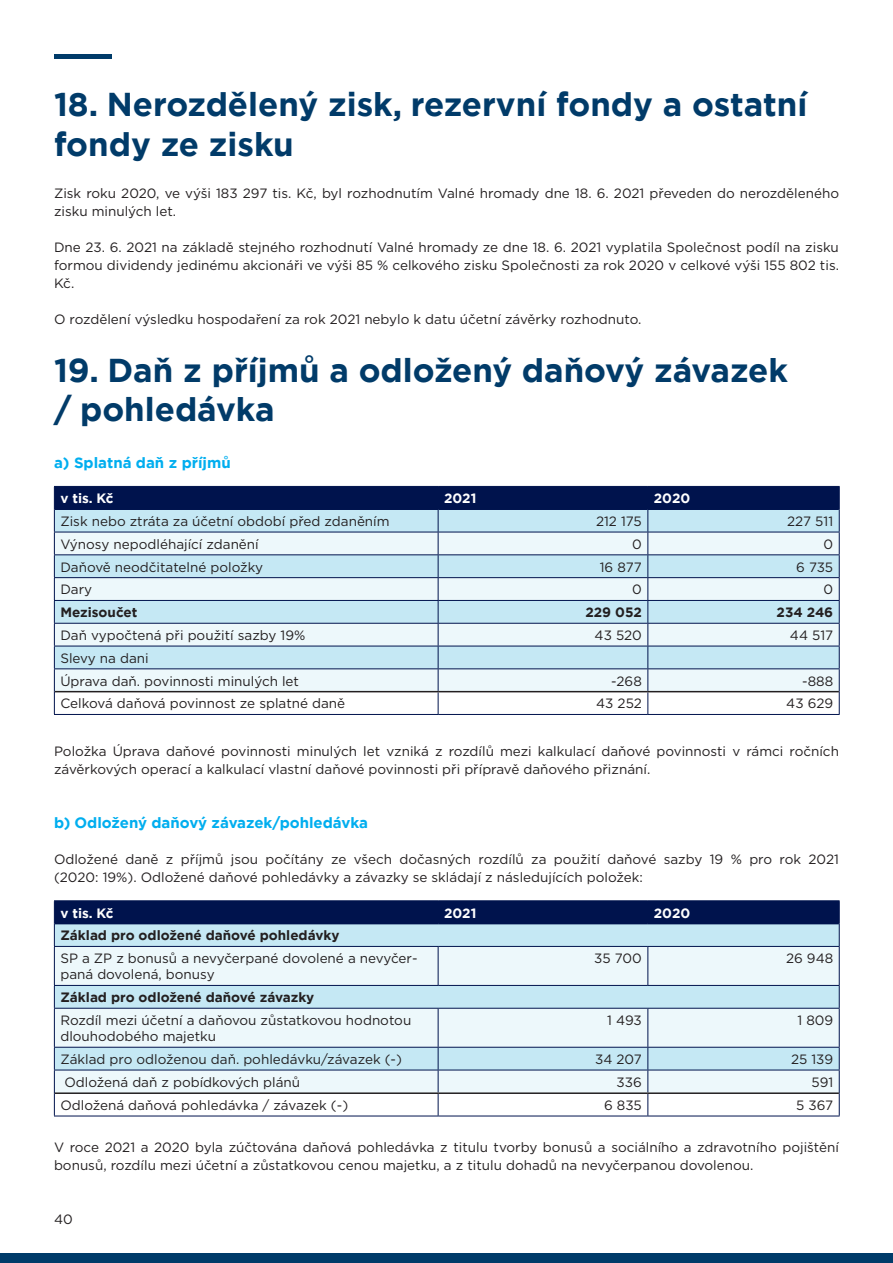
<style>
.page{position:relative;width:893px;height:1263px;background:#fff}
.page>*{position:absolute;margin:0;border:0;box-sizing:border-box;transform-origin:0 0}
.t1{font:700 33px/39.6px "Gotham";color:#013b69}
.t2{font:700 15px "Gotham";color:#00aeef}
.Běžný_text{font:13.5px/18px "Gotham";color:#231f20}
.Běžný_text_tabulka{font:13.5px/16.2px "Gotham";color:#231f20}
.Běžný_text_tabulka-2{font:700 13.5px "Gotham";color:#231f20}
.Nadpisy_tabulek{font:700 13.5px "Gotham";color:#fff}
</style>
<div class="page">
<div style="left:54px;top:54px;width:58px;height:5px;background:#003b69"></div>
<div style="left:0;top:1254px;width:893px;height:9px;background:#003b69"></div>
<svg style="left:54px;top:486px;width:786px;height:228px;background:#bfd3e0"></svg>
<hr style="left:54px;top:714px;width:384px;height:1px;background:#00134d">
<hr style="left:438px;top:714px;width:210px;height:1px;background:#00134d">
<hr style="left:648px;top:714px;width:192px;height:1px;background:#00134d">
<hr style="left:55px;top:508px;width:383px;height:2px;background:#00134d">
<hr style="left:438px;top:508px;width:210px;height:2px;background:#00134d">
<hr style="left:648px;top:508px;width:191px;height:2px;background:#00134d">
<hr style="left:55px;top:691px;width:383px;height:1px;background:#231f20">
<hr style="left:438px;top:691px;width:210px;height:1px;background:#231f20">
<hr style="left:648px;top:691px;width:191px;height:1px;background:#231f20">
<svg style="left:55px;top:947px;width:784px;height:145px;background:#def1f7"></svg>
<hr style="left:54px;top:900px;width:384px;height:1px;background:#00134d">
<hr style="left:438px;top:900px;width:210px;height:1px;background:#00134d">
<hr style="left:648px;top:900px;width:192px;height:1px;background:#00134d">
<svg style="left:54px;top:901px;width:786px;height:45px;background:#607b9e"></svg>
<hr style="left:54px;top:946px;width:384px;height:1px;background:#00134d">
<hr style="left:54px;top:947px;width:1px;height:38px;background:#00134d">
<hr style="left:438px;top:946px;width:210px;height:1px;background:#00134d">
<hr style="left:438px;top:947px;width:1px;height:38px;background:#00134d">
<hr style="left:648px;top:946px;width:192px;height:1px;background:#00134d">
<hr style="left:647px;top:947px;width:1px;height:38px;background:#00134d">
<hr style="left:839px;top:947px;width:1px;height:38px;background:#00134d">
<hr style="left:54px;top:985px;width:384px;height:1px;background:#00134d">
<svg style="left:54px;top:986px;width:1px;height:22px"></svg>
<hr style="left:438px;top:985px;width:210px;height:1px;background:#00134d">
<hr style="left:648px;top:985px;width:192px;height:1px;background:#00134d">
<svg style="left:839px;top:986px;width:1px;height:22px"></svg>
<hr style="left:54px;top:1008px;width:384px;height:1px;background:#00134d">
<hr style="left:54px;top:1008px;width:1px;height:39px;background:#00134d">
<hr style="left:438px;top:1008px;width:210px;height:1px;background:#00134d">
<hr style="left:438px;top:1008px;width:1px;height:39px;background:#00134d">
<hr style="left:648px;top:1008px;width:192px;height:1px;background:#00134d">
<hr style="left:647px;top:1008px;width:1px;height:39px;background:#00134d">
<hr style="left:839px;top:1008px;width:1px;height:39px;background:#00134d">
<hr style="left:54px;top:1047px;width:384px;height:1px;background:#00134d">
<hr style="left:438px;top:1047px;width:210px;height:1px;background:#00134d">
<hr style="left:648px;top:1047px;width:192px;height:1px;background:#00134d">
<hr style="left:54px;top:1070px;width:384px;height:1px;background:#00134d">
<hr style="left:438px;top:1070px;width:210px;height:1px;background:#00134d">
<hr style="left:648px;top:1070px;width:192px;height:1px;background:#00134d">
<svg style="left:54px;top:1047px;width:1px;height:69px"></svg>
<svg style="left:438px;top:1047px;width:1px;height:69px"></svg>
<svg style="left:647px;top:1047px;width:1px;height:69px"></svg>
<svg style="left:839px;top:1047px;width:1px;height:69px"></svg>
<hr style="left:54px;top:1116px;width:384px;height:1px;background:#00134d">
<hr style="left:438px;top:1116px;width:210px;height:1px;background:#00134d">
<hr style="left:648px;top:1116px;width:192px;height:1px;background:#00134d">
<hr style="left:55px;top:923px;width:383px;height:1px;background:#00134d">
<hr style="left:438px;top:923px;width:210px;height:1px;background:#00134d">
<hr style="left:648px;top:923px;width:191px;height:1px;background:#00134d">
<hr style="left:55px;top:1092px;width:383px;height:2px;background:#231f20">
<hr style="left:438px;top:1092px;width:210px;height:2px;background:#231f20">
<hr style="left:648px;top:1092px;width:191px;height:2px;background:#231f20">
<h1 class="t1" style="left:54px;top:85px;width:755px">18. Nerozdělený zisk, rezervní fondy a ostatní fondy ze zisku</h1>
<p class="Běžný_text" style="left:54px;top:184px;width:786px">Zisk roku 2020, ve výši 183 297 tis. Kč, byl rozhodnutím Valné hromady dne 18. 6. 2021 převeden do nerozděleného zisku minulých let.</p>
<p class="Běžný_text" style="left:54px;top:238px;width:786px;text-align:justify">Dne 23. 6. 2021 na základě stejného rozhodnutí Valné hromady ze dne 18. 6. 2021 vyplatila Společnost podíl na zisku formou dividendy jedinému akcionáři ve výši 85 % celkového zisku Společnosti za rok 2020 v celkové výši 155 802 tis.<br>Kč.</p>
<p class="Běžný_text" style="left:54px;top:310px;width:589px">O rozdělení výsledku hospodaření za rok 2021 nebylo k datu účetní závěrky rozhodnuto.</p>
<h1 class="t1" style="left:54px;top:350px;width:735px">19. Daň z příjmů a odložený daňový závazek / pohledávka</h1>
<h3 class="t2" style="left:54px;top:453px;width:178px">a) Splatná daň z příjmů</h3>
<p class="Nadpisy_tabulek" style="left:60px;top:489px;width:55px">v tis. Kč</p>
<p class="Nadpisy_tabulek" style="left:444px;top:489px;width:34px">2021</p>
<p class="Nadpisy_tabulek" style="left:654px;top:489px;width:38px">2020</p>
<p class="Běžný_text_tabulka" style="left:60px;top:513px;width:331px">Zisk nebo ztráta za účetní období před zdaněním</p>
<p class="Běžný_text_tabulka" style="left:596px;top:513px;width:47px">212 175</p>
<p class="Běžný_text_tabulka" style="left:787px;top:513px;width:48px">227 511</p>
<p class="Běžný_text_tabulka" style="left:60px;top:536px;width:200px">Výnosy nepodléhající zdanění</p>
<p class="Běžný_text_tabulka" style="left:632px;top:536px;width:11px">0</p>
<p class="Běžný_text_tabulka" style="left:824px;top:536px;width:11px">0</p>
<p class="Běžný_text_tabulka" style="left:60px;top:558px;width:204px">Daňově neodčitatelné položky</p>
<p class="Běžný_text_tabulka" style="left:600px;top:558px;width:44px">16 877</p>
<p class="Běžný_text_tabulka" style="left:796px;top:558px;width:39px">6 735</p>
<p class="Běžný_text_tabulka" style="left:60px;top:581px;width:33px">Dary</p>
<p class="Běžný_text_tabulka" style="left:632px;top:581px;width:11px">0</p>
<p class="Běžný_text_tabulka" style="left:824px;top:581px;width:11px">0</p>
<p class="Běžný_text_tabulka-2" style="left:60px;top:603px;width:79px">Mezisoučet</p>
<p class="Běžný_text_tabulka-2" style="left:585px;top:603px;width:58px">229 052</p>
<p class="Běžný_text_tabulka-2" style="left:777px;top:603px;width:58px">234 246</p>
<p class="Běžný_text_tabulka" style="left:60px;top:627px;width:246px">Daň vypočtená při použití sazby 19%</p>
<p class="Běžný_text_tabulka" style="left:595px;top:627px;width:49px">43 520</p>
<p class="Běžný_text_tabulka" style="left:790px;top:627px;width:45px">44 517</p>
<p class="Běžný_text_tabulka" style="left:60px;top:650px;width:90px">Slevy na dani</p>
<p class="Běžný_text_tabulka" style="left:60px;top:672px;width:240px">Úprava daň. povinnosti minulých let</p>
<p class="Běžný_text_tabulka" style="left:611px;top:672px;width:32px">-268</p>
<p class="Běžný_text_tabulka" style="left:802px;top:672px;width:33px">-888</p>
<p class="Běžný_text_tabulka" style="left:60px;top:695px;width:286px">Celková daňová povinnost ze splatné daně</p>
<p class="Běžný_text_tabulka" style="left:596px;top:695px;width:47px">43 252</p>
<p class="Běžný_text_tabulka" style="left:786px;top:695px;width:48px">43 629</p>
<p class="Běžný_text" style="left:54px;top:742px;width:786px">Položka Úprava daňové povinnosti minulých let vzniká z rozdílů mezi kalkulací daňové povinnosti v rámci ročních závěrkových operací a kalkulací vlastní daňové povinnosti při přípravě daňového přiznání.</p>
<h3 class="t2" style="left:54px;top:813px;width:316px">b) Odložený daňový závazek/pohledávka</h3>
<p class="Běžný_text" style="left:54px;top:850px;width:786px">Odložené daně z příjmů jsou počítány ze všech dočasných rozdílů za použití daňové sazby 19 % pro rok 2021 (2020: 19%). Odložené daňové pohledávky a závazky se skládají z následujících položek:</p>
<p class="Nadpisy_tabulek" style="left:60px;top:904px;width:55px">v tis. Kč</p>
<p class="Nadpisy_tabulek" style="left:444px;top:904px;width:34px">2021</p>
<p class="Nadpisy_tabulek" style="left:654px;top:904px;width:38px">2020</p>
<p class="Běžný_text_tabulka-2" style="left:60px;top:927px;width:281px">Základ pro odložené daňové pohledávky</p>
<p class="Běžný_text_tabulka" style="left:60px;top:950px;width:359px">SP a ZP z bonusů a nevyčerpané dovolené a nevyčer&shy;paná dovolená, bonusy</p>
<p class="Běžný_text_tabulka" style="left:594px;top:950px;width:49px">35 700</p>
<p class="Běžný_text_tabulka" style="left:786px;top:950px;width:49px">26 948</p>
<p class="Běžný_text_tabulka-2" style="left:60px;top:988px;width:255px">Základ pro odložené daňové závazky</p>
<p class="Běžný_text_tabulka" style="left:60px;top:1012px;width:352px">Rozdíl mezi účetní a daňovou zůstatkovou hodnotou dlouhodobého majetku</p>
<p class="Běžný_text_tabulka" style="left:607px;top:1012px;width:36px">1 493</p>
<p class="Běžný_text_tabulka" style="left:797px;top:1012px;width:37px">1 809</p>
<p class="Běžný_text_tabulka" style="left:60px;top:1051px;width:343px">Základ pro odloženou daň. pohledávku/závazek (-)</p>
<p class="Běžný_text_tabulka" style="left:595px;top:1051px;width:48px">34 207</p>
<p class="Běžný_text_tabulka" style="left:791px;top:1051px;width:44px">25 139</p>
<p class="Běžný_text_tabulka" style="left:64px;top:1074px;width:237px">Odložená daň z pobídkových plánů</p>
<p class="Běžný_text_tabulka" style="left:617px;top:1074px;width:27px">336</p>
<p class="Běžný_text_tabulka" style="left:811px;top:1074px;width:23px">591</p>
<p class="Běžný_text_tabulka" style="left:60px;top:1097px;width:289px">Odložená daňová pohledávka / závazek (-)</p>
<p class="Běžný_text_tabulka" style="left:604px;top:1097px;width:39px">6 835</p>
<p class="Běžný_text_tabulka" style="left:796px;top:1097px;width:39px">5 367</p>
<p class="Běžný_text" style="left:54px;top:1138px;width:786px">V roce 2021 a 2020 byla zúčtována daňová pohledávka z titulu tvorby bonusů a sociálního a zdravotního pojištění bonusů, rozdílu mezi účetní a zůstatkovou cenou majetku, a z titulu dohadů na nevyčerpanou dovolenou.</p>
<p class="Běžný_text" style="left:54px;top:1210px;width:20px">40</p>
</div>
